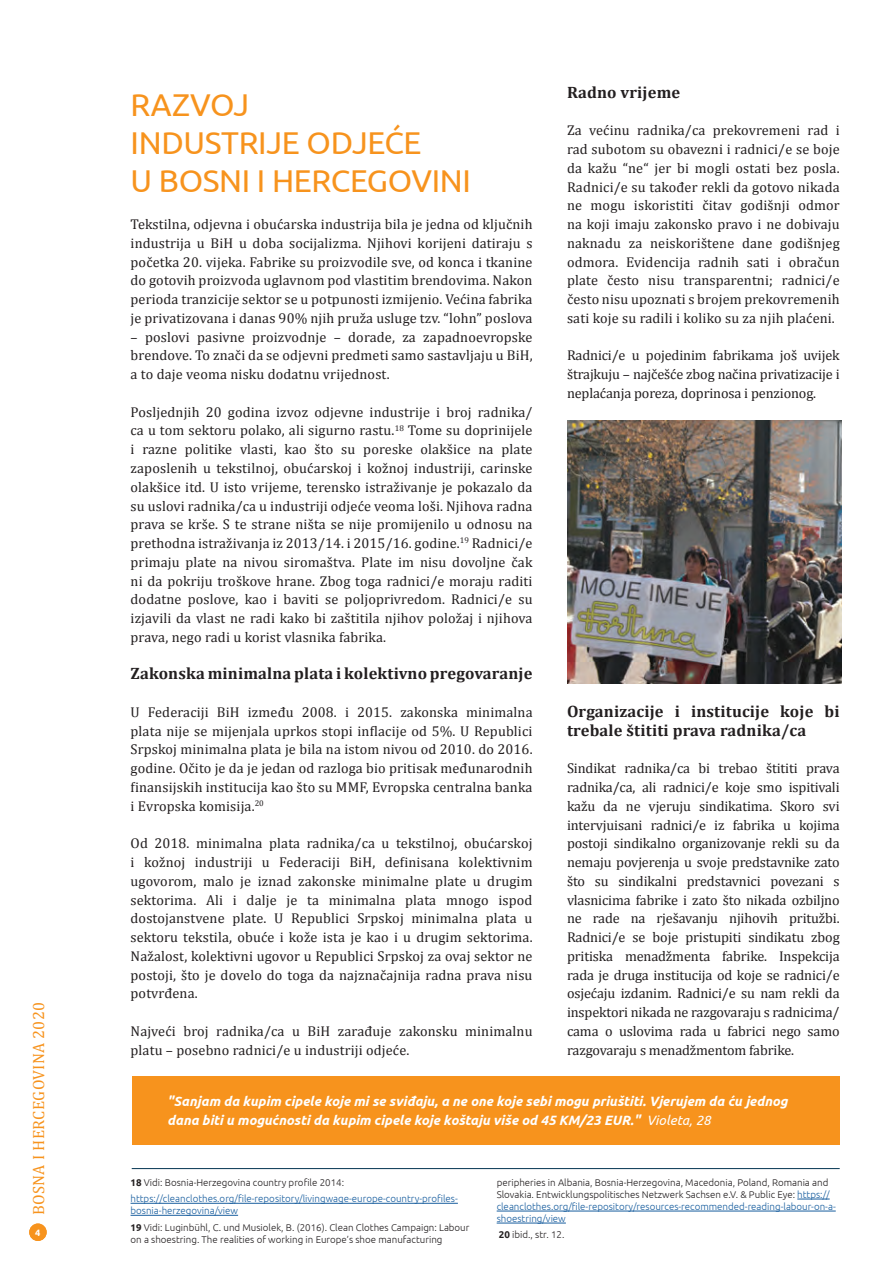
<style>
.page{position:relative;width:892px;height:1265px;background:#fff}
.page>*{position:absolute;margin:0;border:0;box-sizing:border-box;transform-origin:0 0}
.t1{font:31.5px/37.5px "Ubuntu";letter-spacing:-.01em;color:#f7931d}
.t2{font:700 16.5px/18.8px "Cambria";letter-spacing:.01em;color:#231f20}
.t3{font:16.2px "Cambria";letter-spacing:.02em;color:#f7931d}
.t4{font:14.25px/18.8px "Cambria";letter-spacing:.01em;color:#231f20;text-align:justify}
.t5{font:italic 700 13.5px/19.5px "Ubuntu";color:#fff}
.t6{font:300 9.75px/12px "Ubuntu";color:#231f20}
.t7{font:300 9.75px/16.2px "Ubuntu";color:#175d9e}
.t8{font:700 9.3px "Ubuntu";color:#fff}
.s1{font-weight:400}
.s2{font-weight:700;color:#231f20}
.s3{color:#231f20}
.s4{color:#175d9e}
.s5{font-weight:700}
</style>
<div class="page">
<div style="left:29px;top:1223px;width:18px;height:17px;background:#f7931d;border-radius:50%"></div>
<hr style="left:132px;top:1167px;width:707px;height:1px;background:#043552">
<hr style="left:131px;top:1202px;width:327px;height:1px;background:#175d9e">
<hr style="left:131px;top:1214px;width:107px;height:1px;background:#175d9e">
<hr style="left:797px;top:1198px;width:32px;height:1px;background:#175d9e">
<hr style="left:496px;top:1210px;width:339px;height:1px;background:#175d9e">
<hr style="left:496px;top:1222px;width:70px;height:1px;background:#175d9e">
<img style="left:567px;top:420px;width:274px;height:263px">
<div style="left:132px;top:1076px;width:707px;height:68px;background:#f7931d"></div>
<p class="t3" style="left:29px;top:1214px;width:214px;rotate:-90deg">BOSNA I HERCEGOVINA 2020</p>
<p class="t8" style="left:35px;top:1226px;width:7px">4</p>
<h1 class="t1" style="left:131px;top:85px;width:342px">RAZVOJ<br>INDUSTRIJE ODJEĆE<br>U BOSNI I HERCEGOVINI</h1>
<p class="t4" style="left:131px;top:215px;width:403px">Tekstilna, odjevna i obućarska industrija bila je jedna od ključnih industrija u BiH u doba socijalizma. Njihovi korijeni datiraju s početka 20. vijeka. Fabrike su proizvodile sve, od konca i tkanine do gotovih proizvoda uglavnom pod vlastitim brendovima. Nakon perioda tranzicije sektor se u potpunosti izmijenio. Većina fabrika je privatizovana i danas 90% njih pruža usluge tzv. “lohn” poslova</p>
<p class="t4" style="left:131px;top:327px;width:403px">– poslovi pasivne proizvodnje – dorade, za zapadnoevropske brendove. To znači da se odjevni predmeti samo sastavljaju u BiH, a to daje veoma nisku dodatnu vrijednost.</p>
<p class="t4" style="left:130px;top:402px;width:403px">Posljednjih 20 godina izvoz odjevne industrije i broj radnika/ ca u tom sektoru polako, ali sigurno rastu.<sup>18</sup> Tome su doprinijele i razne politike vlasti, kao što su poreske olakšice na plate zaposlenih u tekstilnoj, obućarskoj i kožnoj industriji, carinske olakšice itd. U isto vrijeme, terensko istraživanje je pokazalo da su uslovi radnika/ca u industriji odjeće veoma loši. Njihova radna prava se krše. S te strane ništa se nije promijenilo u odnosu na prethodna istraživanja iz 2013/14. i 2015/16. godine.<sup>19</sup> Radnici/e primaju plate na nivou siromaštva. Plate im nisu dovoljne čak ni da pokriju troškove hrane. Zbog toga radnici/e moraju raditi dodatne poslove, kao i baviti se poljoprivredom. Radnici/e su izjavili da vlast ne radi kako bi zaštitila njihov položaj i njihova prava, nego radi u korist vlasnika fabrika.</p>
<p class="t2" style="left:131px;top:663px;width:403px">Zakonska minimalna plata i kolektivno pregovaranje</p>
<p class="t4" style="left:131px;top:702px;width:403px">U Federaciji BiH između 2008. i 2015. zakonska minimalna plata nije se mijenjala uprkos stopi inflacije od 5%. U Republici Srpskoj minimalna plata je bila na istom nivou od 2010. do 2016. godine. Očito je da je jedan od razloga bio pritisak međunarodnih finansijskih institucija kao što su MMF, Evropska centralna banka i Evropska komisija.<sup>20</sup></p>
<p class="t4" style="left:131px;top:833px;width:403px">Od 2018. minimalna plata radnika/ca u tekstilnoj, obućarskoj i kožnoj industriji u Federaciji BiH, definisana kolektivnim ugovorom, malo je iznad zakonske minimalne plate u drugim sektorima. Ali i dalje je ta minimalna plata mnogo ispod dostojanstvene plate. U Republici Srpskoj minimalna plata u sektoru tekstila, obuće i kože ista je kao i u drugim sektorima.<br>Nažalost, kolektivni ugovor u Republici Srpskoj za ovaj sektor ne postoji, što je dovelo do toga da najznačajnija radna prava nisu potvrđena.</p>
<p class="t4" style="left:131px;top:1021px;width:403px">Najveći broj radnika/ca u BiH zarađuje zakonsku minimalnu platu – posebno radnici/e u industriji odjeće.</p>
<p class="t2" style="left:567px;top:82px;width:115px">Radno vrijeme</p>
<p class="t4" style="left:567px;top:121px;width:274px">Za većinu radnika/ca prekovremeni rad i rad subotom su obavezni i radnici/e se boje da kažu “ne“ jer bi mogli ostati bez posla.<br>Radnici/e su također rekli da gotovo nikada ne mogu iskoristiti čitav godišnji odmor na koji imaju zakonsko pravo i ne dobivaju naknadu za neiskorištene dane godišnjeg odmora. Evidencija radnih sati i obračun plate često nisu transparentni; radnici/e često nisu upoznati s brojem prekovremenih sati koje su radili i koliko su za njih plaćeni.</p>
<p class="t4" style="left:567px;top:346px;width:274px">Radnici/e u pojedinim fabrikama još uvijek štrajkuju – najčešće zbog načina privatizacije i neplaćanja poreza, doprinosa i penzionog.</p>
<p class="t2" style="left:567px;top:701px;width:274px">Organizacije i institucije koje bi trebale štititi prava radnika/ca</p>
<p class="t4" style="left:567px;top:758px;width:274px">Sindikat radnika/ca bi trebao štititi prava radnika/ca, ali radnici/e koje smo ispitivali kažu da ne vjeruju sindikatima. Skoro svi intervjuisani radnici/e iz fabrika u kojima postoji sindikalno organizovanje rekli su da nemaju povjerenja u svoje predstavnike zato što su sindikalni predstavnici povezani s vlasnicima fabrike i zato što nikada ozbiljno ne rade na rješavanju njihovih pritužbi.<br>Radnici/e se boje pristupiti sindikatu zbog pritiska menadžmenta fabrike. Inspekcija rada je druga institucija od koje se radnici/e osjećaju izdanim. Radnici/e su nam rekli da inspektori nikada ne razgovaraju s radnicima/ cama o uslovima rada u fabrici nego samo razgovaraju s menadžmentom fabrike.</p>
<p class="t5" style="left:167px;top:1090px;width:622px">"Sanjam da kupim cipele koje mi se sviđaju, a ne one koje sebi mogu priuštiti. Vjerujem da ću jednog dana biti u mogućnosti da kupim cipele koje koštaju više od 45 KM/23 EUR." <span class="s1">Violeta, 28</span></p>
<p class="t7" style="left:131px;top:1173px;width:329px"><span class="s2">18</span> <span class="s3">Vidi: Bosnia-Herzegovina country profile 2014: </span>https://cleanclothes.org/file-repository/livingwage-europe-country-profiles-</p>
<p class="t6" style="left:131px;top:1202px;width:340px;line-height:16.2px"><span class="s4">bosnia-herzegovina/view<br></span><span class="s5">19</span> Vidi: Luginbühl, C. und Musiolek, B. (2016). Clean Clothes Campaign: Labour</p>
<p class="t6" style="left:131px;top:1232px;width:313px">on a shoestring. The realities of working in Europe’s shoe manufacturing</p>
<p class="t6" style="left:496px;top:1175px;width:340px">peripheries in Albania, Bosnia-Herzegovina, Macedonia, Poland, Romania and Slovakia. Entwicklungspolitisches Netzwerk Sachsen e.V. &amp; Public Eye: <span class="s4">https:// cleanclothes.org/file-repository/resources-recommended-reading-labour-on-a&shy;shoestring/view</span></p>
<p class="t6" style="left:499px;top:1228px;width:67px"><span class="s5">20</span> ibid., str. 12.</p>
</div>
